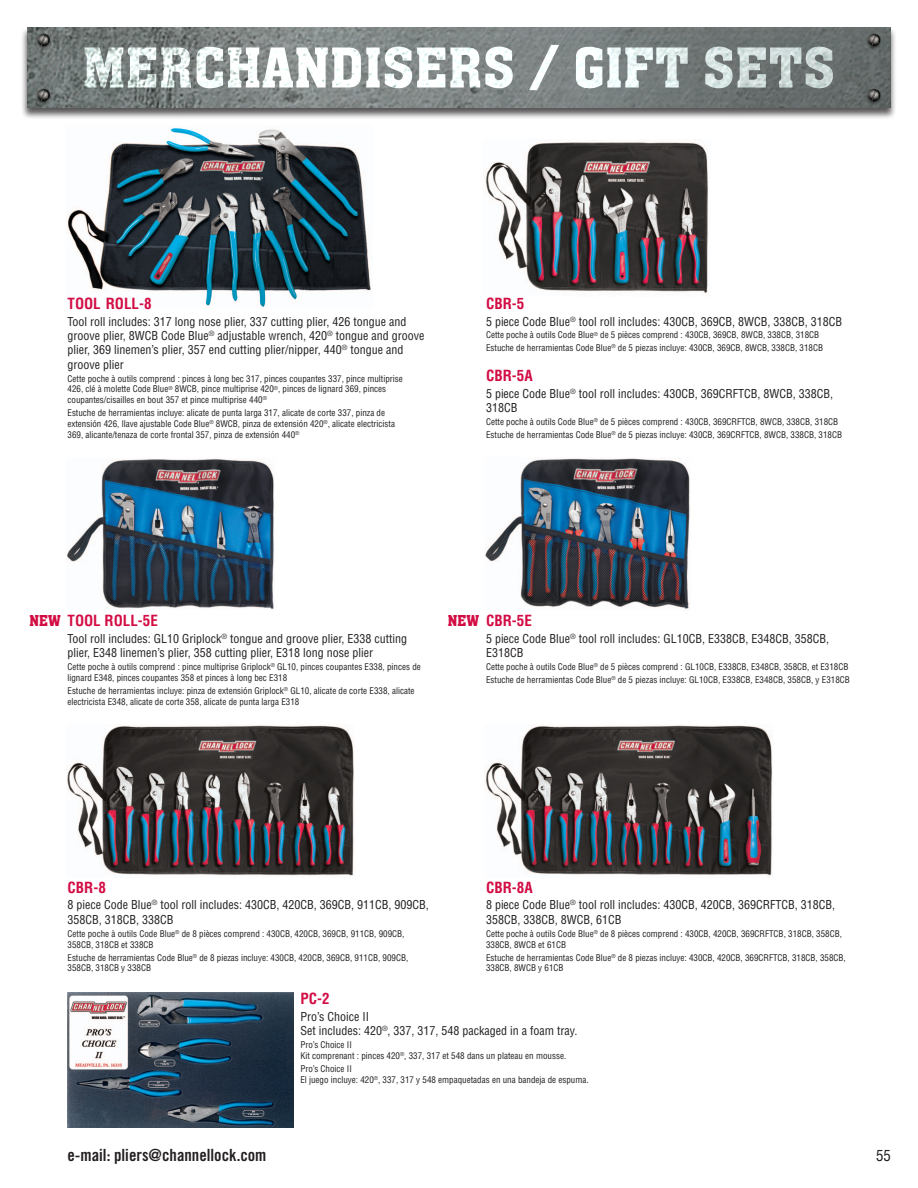
<style>
.page{position:relative;width:918px;height:1188px;background:#fff}
.page>*{position:absolute;margin:0;border:0;box-sizing:border-box;transform-origin:0 0}
.t1{font:60px "Aachen Medium Plain";letter-spacing:.01em;color:#fff}
.t2{font:16.8px "Trade Gothic Bold Cond Twenty";color:#231f20}
.t3{font:700 condensed 15px "Helvetica";color:#d20d44}
.t4{font:condensed 15px "Helvetica";color:#231f20}
.t5{font:condensed 12px/14.4px "Helvetica";color:#231f20}
.t6{font:condensed 9px/10.8px "Helvetica";color:#231f20}
.s1{font-family:"Aachen Medium Plain";font-weight:400;font-stretch:normal;font-size:16.5px}
</style>
<div class="page">
<img style="left:67px;top:128px;width:304px;height:181px">
<img style="left:483px;top:142px;width:225px;height:152px">
<img style="left:66px;top:725px;width:288px;height:151px">
<img style="left:485px;top:725px;width:288px;height:151px">
<img style="left:67px;top:459px;width:207px;height:150px">
<img style="left:485px;top:458px;width:205px;height:151px">
<div style="left:20px;top:26px;width:877px;height:94px;background:#231f20;opacity:.75"></div>
<img style="left:27px;top:27px;width:864px;height:81px">
<img style="left:68px;top:992px;width:226px;height:135px">
<h1 class="t1" style="left:83px;top:32px;width:754px">MERCHANDISERS / GIFT SETS</h1>
<h3 class="t3" style="left:68px;top:294px;width:86px">TOOL ROLL-8</h3>
<h3 class="t5" style="left:67px;top:314px;width:358px">Tool roll includes: 317 long nose plier, 337 cutting plier, 426 tongue and groove plier, 8WCB Code Blue<sup>®</sup> adjustable wrench, 420<sup>®</sup> tongue and groove plier, 369 linemen’s plier, 357 end cutting plier/nipper, 440<sup>®</sup> tongue and groove plier</h3>
<p class="t6" style="left:68px;top:373px;width:337px">Cette poche à outils comprend : pinces à long bec 317, pinces coupantes 337, pince multiprise<br>426, clé à molette Code Blue<sup>®</sup> 8WCB, pince multiprise 420<sup>®</sup>, pinces de lignard 369, pinces coupantes/cisailles en bout 357 et pince multiprise 440<sup>®</sup></p>
<p class="t6" style="left:68px;top:408px;width:329px">Estuche de herramientas incluye: alicate de punta larga 317, alicate de corte 337, pinza de extensión 426, llave ajustable Code Blue<sup>®</sup> 8WCB, pinza de extensión 420<sup>®</sup>, alicate electricista<br>369, alicante/tenaza de corte frontal 357, pinza de extensión 440<sup>®</sup></p>
<h3 class="t3" style="left:486px;top:294px;width:40px">CBR-5</h3>
<h3 class="t5" style="left:486px;top:314px;width:358px">5 piece Code Blue<sup>®</sup> tool roll includes: 430CB, 369CB, 8WCB, 338CB, 318CB</h3>
<p class="t6" style="left:486px;top:329px;width:339px;line-height:12.9px">Cette poche à outils Code Blue<sup>®</sup> de 5 pièces comprend : 430CB, 369CB, 8WCB, 338CB, 318CB<br>Estuche de herramientas Code Blue<sup>®</sup> de 5 piezas incluye: 430CB, 369CB, 8WCB, 338CB, 318CB</p>
<h3 class="t3" style="left:486px;top:366px;width:48px">CBR-5A</h3>
<h3 class="t5" style="left:486px;top:386px;width:349px">5 piece Code Blue<sup>®</sup> tool roll includes: 430CB, 369CRFTCB, 8WCB, 338CB,<br>318CB</h3>
<p class="t6" style="left:486px;top:415px;width:358px;line-height:12.9px">Cette poche à outils Code Blue<sup>®</sup> de 5 pièces comprend : 430CB, 369CRFTCB, 8WCB, 338CB, 318CB<br>Estuche de herramientas Code Blue<sup>®</sup> de 5 piezas incluye: 430CB, 369CRFTCB, 8WCB, 338CB, 318CB</p>
<h3 class="t3" style="left:29px;top:611px;width:130px"><span class="s1">NEW</span> TOOL ROLL-5E</h3>
<h3 class="t3" style="left:448px;top:611px;width:85px"><span class="s1">NEW</span> CBR-5E</h3>
<h3 class="t5" style="left:68px;top:631px;width:341px">Tool roll includes: GL10 Griplock<sup>®</sup> tongue and groove plier, E338 cutting plier, E348 linemen’s plier, 358 cutting plier, E318 long nose plier</h3>
<p class="t6" style="left:68px;top:661px;width:355px">Cette poche à outils comprend : pince multiprise Griplock<sup>®</sup> GL10, pinces coupantes E338, pinces de lignard E348, pinces coupantes 358 et pinces à long bec E318</p>
<p class="t6" style="left:67px;top:685px;width:349px">Estuche de herramientas incluye: pinza de extensión Griplock<sup>®</sup> GL10, alicate de corte E338, alicate electricista E348, alicate de corte 358, alicate de punta larga E318</p>
<h3 class="t5" style="left:486px;top:631px;width:345px">5 piece Code Blue<sup>®</sup> tool roll includes: GL10CB, E338CB, E348CB, 358CB,<br>E318CB</h3>
<p class="t6" style="left:486px;top:660px;width:365px;line-height:12.9px">Cette poche à outils Code Blue<sup>®</sup> de 5 pièces comprend : GL10CB, E338CB, E348CB, 358CB, et E318CB<br>Estuche de herramientas Code Blue<sup>®</sup> de 5 piezas incluye: GL10CB, E338CB, E348CB, 358CB, y E318CB</p>
<h3 class="t3" style="left:68px;top:878px;width:40px">CBR-8</h3>
<h3 class="t5" style="left:68px;top:898px;width:363px">8 piece Code Blue<sup>®</sup> tool roll includes: 430CB, 420CB, 369CB, 911CB, 909CB,<br>358CB, 318CB, 338CB</h3>
<p class="t6" style="left:68px;top:928px;width:338px">Cette poche à outils Code Blue<sup>®</sup> de 8 pièces comprend : 430CB, 420CB, 369CB, 911CB, 909CB,<br>358CB, 318CB et 338CB</p>
<p class="t6" style="left:68px;top:952px;width:342px">Estuche de herramientas Code Blue<sup>®</sup> de 8 piezas incluye: 430CB, 420CB, 369CB, 911CB, 909CB,<br>358CB, 318CB y 338CB</p>
<h3 class="t3" style="left:486px;top:878px;width:48px">CBR-8A</h3>
<h3 class="t5" style="left:486px;top:898px;width:351px">8 piece Code Blue<sup>®</sup> tool roll includes: 430CB, 420CB, 369CRFTCB, 318CB,<br>358CB, 338CB, 8WCB, 61CB</h3>
<p class="t6" style="left:486px;top:928px;width:357px">Cette poche à outils Code Blue<sup>®</sup> de 8 pièces comprend : 430CB, 420CB, 369CRFTCB, 318CB, 358CB,<br>338CB, 8WCB et 61CB</p>
<p class="t6" style="left:486px;top:952px;width:361px">Estuche de herramientas Code Blue<sup>®</sup> de 8 piezas incluye: 430CB, 420CB, 369CRFTCB, 318CB, 358CB,<br>338CB, 8WCB y 61CB</p>
<h3 class="t3" style="left:300px;top:989px;width:31px">PC-2</h3>
<h3 class="t5" style="left:300px;top:1009px;width:279px">Pro’s Choice II<br>Set includes: 420<sup>®</sup>, 337, 317, 548 packaged in a foam tray.</h3>
<p class="t6" style="left:300px;top:1039px;width:267px">Pro’s Choice II<br>Kit comprenant : pinces 420<sup>®</sup>, 337, 317 et 548 dans un plateau en mousse.</p>
<p class="t6" style="left:300px;top:1063px;width:290px">Pro’s Choice II<br>El juego incluye: 420<sup>®</sup>, 337, 317 y 548 empaquetadas en una bandeja de espuma.</p>
<h2 class="t2" style="left:68px;top:1145px;width:201px">e-mail: pliers@channellock.com</h2>
<h3 class="t4" style="left:876px;top:1146px;width:16px">55</h3>
</div>
